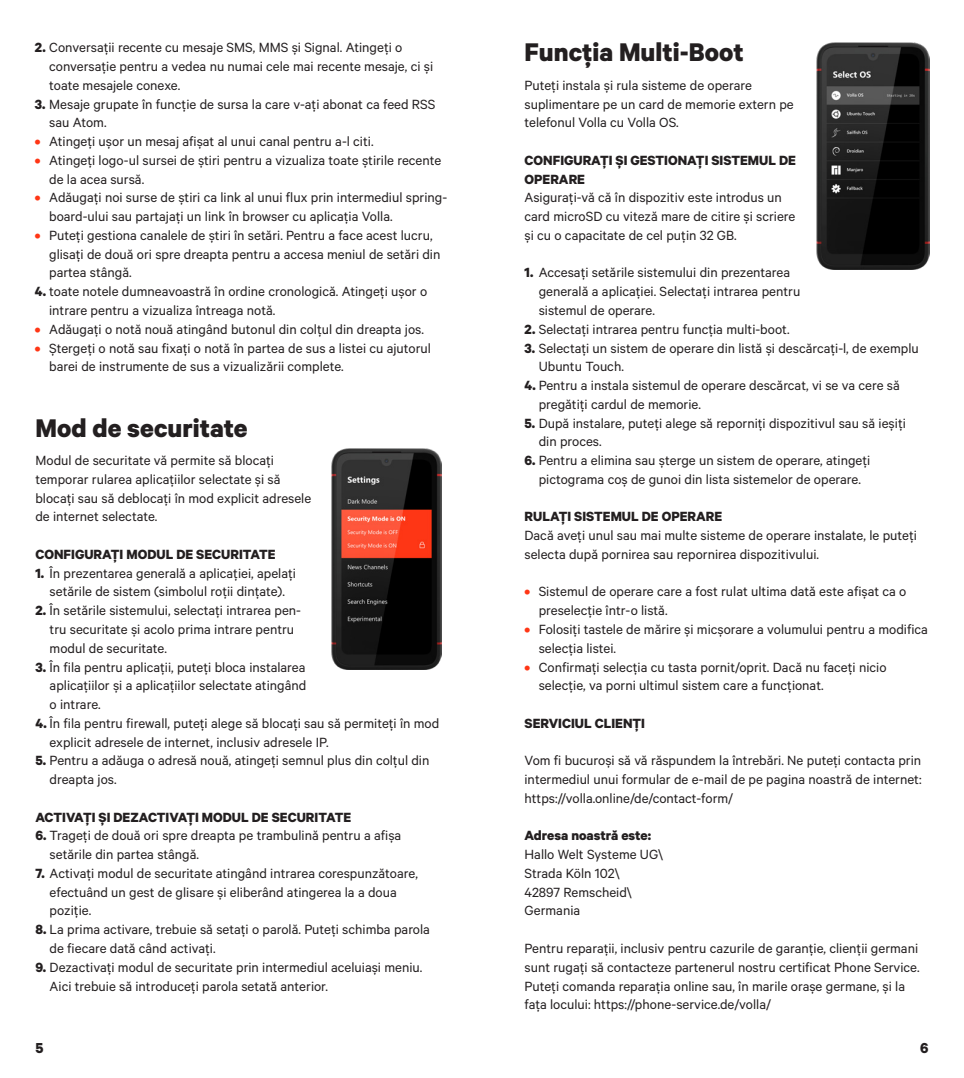
<style>
.page{position:relative;width:964px;height:1078px;background:#fff}
.page>*{position:absolute;margin:0;border:0;box-sizing:border-box;transform-origin:0 0}
.Page_Title{font:700 28.75px "Calibre";color:#231f20}
.t1{font:700 16.25px "Calibre";color:#231f20}
.Small_Small_Paragrap{font:15px/18.8px "Calibre";color:#231f20}
.Small_Paragraph{font:15px/18.8px "Calibre";color:#231f20}
.All_Caps_small_small{font:700 15px/18.8px "Calibre";color:#231f20}
.Small_Small_Paragrap-2{font:700 15px "Calibre";color:#231f20}
.s1{font-weight:700}
.s2{font-weight:700;color:#ff3615}
</style>
<div class="page">
<img style="left:331px;top:448px;width:111px;height:221px">
<img style="left:816px;top:43px;width:113px;height:226px">
<p class="Small_Small_Paragrap" style="left:49px;top:38px;width:385px;text-indent:-14px"><span class="s1">2.</span> Conversaţii recente cu mesaje SMS, MMS și Signal. Atingeţi o conversaţie pentru a vedea nu numai cele mai recente mesaje, ci și toate mesajele conexe.</p>
<p class="Small_Small_Paragrap" style="left:49px;top:94px;width:388px;text-indent:-14px"><span class="s1">3.</span> Mesaje grupate în funcţie de sursa la care v-aţi abonat ca feed RSS sau Atom.</p>
<p class="Small_Small_Paragrap" style="left:35px;top:131px;width:340px"><span class="s2">•</span> Atingeţi ușor un mesaj afișat al unui canal pentru a-l citi.</p>
<p class="Small_Small_Paragrap" style="left:49px;top:150px;width:394px;text-indent:-14px"><span class="s2">•</span> Atingeţi logo-ul sursei de știri pentru a vizualiza toate știrile recente de la acea sursă.</p>
<p class="Small_Small_Paragrap" style="left:49px;top:188px;width:399px;text-indent:-14px"><span class="s2">•</span> Adăugaţi noi surse de știri ca link al unui flux prin intermediul spring&shy;board-ului sau partajaţi un link în browser cu aplicaţia Volla.</p>
<p class="Small_Small_Paragrap" style="left:49px;top:225px;width:393px;text-indent:-14px"><span class="s2">•</span> Puteţi gestiona canalele de știri în setări. Pentru a face acest lucru, glisaţi de două ori spre dreapta pentru a accesa meniul de setări din partea stângă.</p>
<p class="Small_Small_Paragrap" style="left:49px;top:281px;width:379px;text-indent:-14px"><span class="s1">4.</span> toate notele dumneavoastră în ordine cronologică. Atingeţi ușor o intrare pentru a vizualiza întreaga notă.</p>
<p class="Small_Small_Paragrap" style="left:35px;top:319px;width:390px"><span class="s2">•</span> Adăugaţi o notă nouă atingând butonul din colţul din dreapta jos.</p>
<p class="Small_Small_Paragrap" style="left:49px;top:338px;width:383px;text-indent:-14px"><span class="s2">•</span> Ștergeţi o notă sau fixaţi o notă în partea de sus a listei cu ajutorul barei de instrumente de sus a vizualizării complete.</p>
<p class="Page_Title" style="left:35px;top:410px;width:214px">Mod de securitate</p>
<p class="Small_Paragraph" style="left:35px;top:450px;width:277px">Modul de securitate vă permite să blocaţi temporar rularea aplicaţiilor selectate și să blocaţi sau să deblocaţi în mod explicit adresele de internet selectate.</p>
<p class="All_Caps_small_small" style="left:35px;top:544px;width:242px">CONFIGURAŢI MODUL DE SECURITATE</p>
<p class="Small_Small_Paragrap" style="left:35px;top:563px;width:262px;text-align:center"><span class="s1">1.</span> În prezentarea generală a aplicaţiei, apelaţi setările de sistem (simbolul roţii dinţate).</p>
<p class="Small_Small_Paragrap" style="left:50px;top:600px;width:253px;text-indent:-14px"><span class="s1">2.</span> În setările sistemului, selectaţi intrarea pen&shy;tru securitate și acolo prima intrare pentru modul de securitate.</p>
<p class="Small_Small_Paragrap" style="left:50px;top:656px;width:258px;text-align:justify;text-indent:-14px"><span class="s1">3.</span> În fila pentru aplicaţii, puteţi bloca instalarea aplicaţiilor și a aplicaţiilor selectate atingând o intrare.</p>
<p class="Small_Small_Paragrap" style="left:50px;top:713px;width:391px;text-indent:-14px"><span class="s1">4.</span> În fila pentru firewall, puteţi alege să blocaţi sau să permiteţi în mod explicit adresele de internet, inclusiv adresele IP.</p>
<p class="Small_Small_Paragrap" style="left:50px;top:750px;width:381px;text-indent:-14px"><span class="s1">5.</span> Pentru a adăuga o adresă nouă, atingeţi semnul plus din colţul din dreapta jos.</p>
<p class="All_Caps_small_small" style="left:35px;top:806px;width:317px">ACTIVAŢI ȘI DEZACTIVAŢI MODUL DE SECURITATE</p>
<p class="Small_Small_Paragrap" style="left:50px;top:825px;width:353px;text-indent:-14px"><span class="s1">6.</span> Trageţi de două ori spre dreapta pe trambulină pentru a afișa setările din partea stângă.</p>
<p class="Small_Small_Paragrap" style="left:50px;top:863px;width:370px;text-indent:-14px"><span class="s1">7.</span> Activaţi modul de securitate atingând intrarea corespunzătoare, efectuând un gest de glisare și eliberând atingerea la a doua poziţie.</p>
<p class="Small_Small_Paragrap" style="left:50px;top:919px;width:382px;text-indent:-14px"><span class="s1">8.</span> La prima activare, trebuie să setaţi o parolă. Puteţi schimba parola de fiecare dată când activaţi.</p>
<p class="Small_Small_Paragrap" style="left:50px;top:956px;width:374px;text-indent:-14px"><span class="s1">9.</span> Dezactivaţi modul de securitate prin intermediul aceluiași meniu.<br>Aici trebuie să introduceţi parola setată anterior.</p>
<p class="Page_Title" style="left:524px;top:35px;width:221px">Funcţia Multi-Boot</p>
<p class="Small_Paragraph" style="left:524px;top:75px;width:271px">Puteţi instala și rula sisteme de operare suplimentare pe un card de memorie extern pe telefonul Volla cu Volla OS.</p>
<p class="All_Caps_small_small" style="left:524px;top:150px;width:273px">CONFIGURAŢI ȘI GESTIONAŢI SISTEMUL DE<br>OPERARE</p>
<p class="Small_Small_Paragrap" style="left:524px;top:188px;width:272px">Asiguraţi-vă că în dispozitiv este introdus un card microSD cu viteză mare de citire și scriere și cu o capacitate de cel puţin 32 GB.</p>
<p class="Small_Small_Paragrap" style="left:539px;top:263px;width:263px;text-indent:-14px"><span class="s1">1.</span> Accesaţi setările sistemului din prezentarea generală a aplicaţiei. Selectaţi intrarea pentru sistemul de operare.</p>
<p class="Small_Small_Paragrap" style="left:524px;top:319px;width:267px"><span class="s1">2.</span> Selectaţi intrarea pentru funcţia multi-boot.</p>
<p class="Small_Small_Paragrap" style="left:539px;top:338px;width:381px;text-indent:-14px"><span class="s1">3.</span> Selectaţi un sistem de operare din listă și descărcaţi-l, de exemplu<br>Ubuntu Touch.</p>
<p class="Small_Small_Paragrap" style="left:539px;top:375px;width:363px;text-indent:-14px"><span class="s1">4.</span> Pentru a instala sistemul de operare descărcat, vi se va cere să pregătiţi cardul de memorie.</p>
<p class="Small_Small_Paragrap" style="left:539px;top:413px;width:369px;text-indent:-14px"><span class="s1">5.</span> După instalare, puteţi alege să reporniţi dispozitivul sau să ieșiţi din proces.</p>
<p class="Small_Small_Paragrap" style="left:524px;top:450px;width:347px;text-align:center"><span class="s1">6.</span> Pentru a elimina sau șterge un sistem de operare, atingeţi pictograma coș de gunoi din lista sistemelor de operare.</p>
<p class="All_Caps_small_small" style="left:524px;top:506px;width:199px">RULAŢI SISTEMUL DE OPERARE</p>
<p class="Small_Small_Paragrap" style="left:524px;top:525px;width:394px">Dacă aveţi unul sau mai multe sisteme de operare instalate, le puteţi selecta după pornirea sau repornirea dispozitivului.</p>
<p class="Small_Small_Paragrap" style="left:539px;top:581px;width:369px;text-indent:-14px"><span class="s2">•</span> Sistemul de operare care a fost rulat ultima dată este afișat ca o preselecţie într-o listă.</p>
<p class="Small_Small_Paragrap" style="left:539px;top:619px;width:391px;text-indent:-14px"><span class="s2">•</span> Folosiţi tastele de mărire și micșorare a volumului pentru a modifica selecţia listei.</p>
<p class="Small_Small_Paragrap" style="left:539px;top:656px;width:349px;text-indent:-14px"><span class="s2">•</span> Confirmaţi selecţia cu tasta pornit/oprit. Dacă nu faceţi nicio selecţie, va porni ultimul sistem care a funcţionat.</p>
<p class="All_Caps_small_small" style="left:524px;top:713px;width:122px">SERVICIUL CLIENŢI</p>
<p class="Small_Small_Paragrap" style="left:524px;top:750px;width:399px">Vom fi bucuroși să vă răspundem la întrebări. Ne puteţi contacta prin intermediul unui formular de e-mail de pe pagina noastră de internet:</p>
<p class="Small_Small_Paragrap" style="left:524px;top:788px;width:210px">https://volla.online/de/contact-form/</p>
<p class="Small_Small_Paragrap-2" style="left:524px;top:826px;width:128px">Adresa noastră este:</p>
<p class="Small_Small_Paragrap" style="left:524px;top:844px;width:140px">Hallo Welt Systeme UG\</p>
<p class="Small_Small_Paragrap" style="left:524px;top:863px;width:97px">Strada Köln 102\</p>
<p class="Small_Small_Paragrap" style="left:524px;top:881px;width:109px">42897 Remscheid\</p>
<p class="Small_Small_Paragrap" style="left:524px;top:900px;width:57px">Germania</p>
<p class="Small_Small_Paragrap" style="left:524px;top:938px;width:397px">Pentru reparaţii, inclusiv pentru cazurile de garanţie, clienţii germani sunt rugaţi să contacteze partenerul nostru certificat Phone Service.<br>Puteţi comanda reparaţia online sau, în marile orașe germane, și la faţa locului: https://phone-service.de/volla/</p>
<p class="t1" style="left:35px;top:1037px;width:10px">5</p>
<p class="t1" style="left:920px;top:1037px;width:10px">6</p>
</div>
